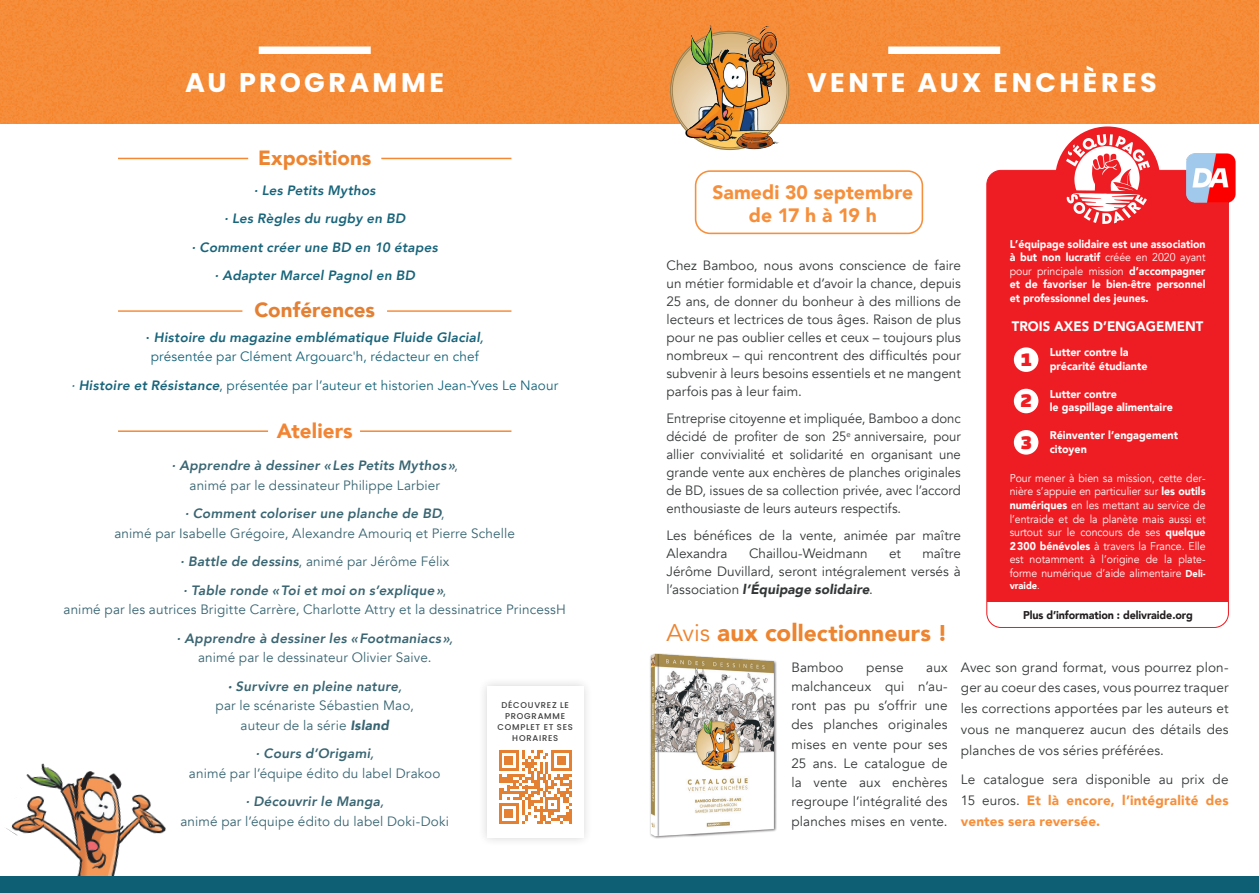
<style>
.page{position:relative;width:1259px;height:893px;background:#fff}
.page>*{position:absolute;margin:0;border:0;box-sizing:border-box;transform-origin:0 0}
.t1{font:700 27px "Poppins";letter-spacing:.125em;color:#fff}
.t2{font:900 22.8px "Avenir";letter-spacing:.005em;color:#ed8430}
.t3{font:900 20.55px "Avenir";letter-spacing:.005em;color:#ed8430}
.t4{font:900 20.55px "Avenir";color:#e48033}
.t5{font:900 20.55px "Avenir";letter-spacing:.005em;color:#f28533}
.t6{font:20.1px "Black Han Sans";color:#ee1d23;scale:.95 1}
.t7{font:900 19.35px/22.8px "Avenir";color:#f68f3b;text-align:center}
.t8{font:900 13.8px "Avenir";color:#fff;scale:.95 1}
.t9{font:13.5px/18px "Avenir";letter-spacing:.005em;color:#343738;text-align:justify}
.t10{font:13.5px/19.5px "Avenir";letter-spacing:.01em;color:#396572;text-align:center}
.t11{font:13.5px/19.5px "Avenir";letter-spacing:.01em;color:#18647a;text-align:center}
.t12{font:italic 800 13.5px "Avenir";letter-spacing:.015em;color:#18647a}
.t13{font:900 13.5px/20.7px "Avenir";letter-spacing:.015em;color:#f68f3b;text-align:justify}
.t14{font:italic 800 13.5px/19.5px "Avenir";letter-spacing:.015em;color:#396572;text-align:center}
.petites_présentations{font:11.25px/13.5px "Avenir";color:#fff;text-align:justify;scale:.93 1}
.petites_présentations-2{font:900 11.25px/13.5px "Avenir";color:#fff;text-align:justify;scale:.93 1}
.petites_présentations-3{font:900 11.25px/13.8px "Avenir";color:#fff;scale:.95 1}
.petites_présentations-4{font:900 11.25px "Avenir";letter-spacing:-.01em;color:#231f20;scale:.95 1}
.petites_présentations-5{font:900 10.05px "Avenir";color:#fff;scale:.93 1}
.t15{font:500 8.4px/10.9px "Poppins";letter-spacing:.085em;color:#3e3e3f;text-align:center}
.s1{font-weight:800}
.s2{font-weight:800;font-style:italic}
.s3{font-weight:500;font-style:italic}
.s4{font-weight:500}
.s5{font-weight:400;font-style:normal}
.s6{font-weight:900;font-style:italic}
.s7{font-weight:400;font-size:24.15px}
.s8{font-size:24.15px}
.s9{font-weight:400}
.s10{font-weight:900}
.s11{font-weight:900;font-size:10.05px}
.s12{font-weight:400;color:#343738}
</style>
<div class="page">
<img style="left:5px;top:763px;width:165px;height:114px">
<hr style="left:118px;top:158px;width:130px;height:1px;background:#f58834">
<hr style="left:381px;top:158px;width:130px;height:1px;background:#f58834">
<hr style="left:118px;top:310px;width:124px;height:2px;background:#f68f3b">
<hr style="left:387px;top:310px;width:124px;height:2px;background:#f68f3b">
<hr style="left:118px;top:430px;width:150px;height:2px;background:#f38935">
<hr style="left:360px;top:430px;width:151px;height:2px;background:#f38935">
<div style="left:0;top:877px;width:1259px;height:16px;background:#0e5f74"></div>
<div style="left:477px;top:676px;width:116px;height:172px;background:#231f20;opacity:.2"></div>
<div style="left:487px;top:686px;width:96px;height:152px;background:#fff"></div>
<svg style="left:499px;top:750px;width:73px;height:74px"></svg>
<img style="left:650px;top:653px;width:126px;height:186px">
<div style="left:0;top:0;width:1259px;height:123px;background:#f58c39"></div>
<div style="left:888px;top:47px;width:112px;height:7px;background:#fff"></div>
<div style="left:259px;top:47px;width:112px;height:7px;background:#fff"></div>
<img style="left:670px;top:31px;width:119px;height:119px;border-radius:60px">
<img style="left:674px;top:11px;width:123px;height:90px">
<img style="left:710px;top:132px;width:69px;height:19px">
<img style="left:674px;top:122px;width:31px;height:20px">
<div style="left:987px;top:170px;width:241px;height:457px;background:#ee1d23;border-radius:14px"></div>
<div style="left:987px;top:602px;width:241px;height:25px;background:#fff"></div>
<div style="left:986px;top:170px;width:242px;height:458px;border:1px solid #ee1d23;border-radius:14px"></div>
<div style="left:1055px;top:126px;width:105px;height:105px;background:#ee1d23;border-radius:50%"></div>
<svg style="left:1065px;top:134px;width:84px;height:90px"></svg>
<div style="left:1014px;top:347px;width:24px;height:25px;background:#fff;border-radius:50%"></div>
<div style="left:1014px;top:389px;width:24px;height:24px;background:#fff;border-radius:50%"></div>
<div style="left:1014px;top:430px;width:24px;height:25px;background:#fff;border-radius:50%"></div>
<img style="left:1184px;top:153px;width:52px;height:52px">
<div style="left:695px;top:170px;width:228px;height:64px;border:2px solid #f68f3b;border-radius:15px"></div>
<p class="t1" style="left:185px;top:67px;width:260px">AU PROGRAMME</p>
<p class="t1" style="left:807px;top:67px;width:351px">VENTE AUX ENCHÈRES</p>
<p class="t3" style="left:258px;top:140px;width:115px">Expositions</p>
<p class="t12" style="left:254px;top:182px;width:123px">· Les Petits Mythos</p>
<p class="t12" style="left:224px;top:211px;width:183px">· Les Règles du rugby en BD</p>
<p class="t12" style="left:192px;top:239px;width:248px">· Comment créer une BD en 10 étapes</p>
<p class="t12" style="left:214px;top:267px;width:202px">· Adapter Marcel Pagnol en BD</p>
<p class="t4" style="left:254px;top:292px;width:122px">Conférences</p>
<p class="t11" style="left:146px;top:327px;width:339px"><span class="s1">·</span> <span class="s2">Histoire du magazine emblématique Fluide Glacial</span><span class="s3">, </span>présentée par Clément Argouarc'h, rédacteur en chef</p>
<p class="t11" style="left:71px;top:375px;width:488px"><span class="s3">·</span> <span class="s2">Histoire et Résistance</span>, présentée par l’auteur et historien Jean-Yves Le Naour</p>
<p class="t5" style="left:277px;top:413px;width:78px">Ateliers</p>
<p class="t10" style="left:172px;top:456px;width:288px"><span class="s2">· Apprendre à dessiner «Les Petits Mythos»</span>, animé par le dessinateur Philippe Larbier</p>
<p class="t10" style="left:114px;top:504px;width:402px"><span class="s2">· Comment coloriser une planche de BD</span>,<br>animé par Isabelle Grégoire, Alexandre Amouriq et Pierre Schelle</p>
<p class="t10" style="left:180px;top:552px;width:271px"><span class="s2">· Battle de dessins</span>, animé par Jérôme Félix</p>
<p class="t10" style="left:64px;top:581px;width:504px"><span class="s2">· Table ronde «Toi et moi on s’explique»</span>,<br>animé par les autrices Brigitte Carrère, Charlotte Attry et la dessinatrice PrincessH</p>
<p class="t14" style="left:177px;top:628px;width:278px">· Apprendre à dessiner les «Footmaniacs»<span class="s4">, </span><span class="s5">animé par le dessinateur Olivier Saive.</span></p>
<p class="t10" style="left:216px;top:676px;width:200px"><span class="s6">·</span> <span class="s2">Survivre en pleine nature</span><span class="s3">,<br></span>par le scénariste Sébastien Mao, auteur de la série <span class="s6">Island</span></p>
<p class="t10" style="left:189px;top:744px;width:253px"><span class="s2">· Cours d’Origami</span><span class="s3">,<br></span>animé par l’équipe édito du label Drakoo</p>
<p class="t10" style="left:180px;top:792px;width:270px"><span class="s2">· Découvrir le Manga</span><span class="s3">,<br></span>animé par l’équipe édito du label Doki-Doki</p>
<p class="t15" style="left:497px;top:699px;width:77px">DÉCOUVREZ LE<br>PROGRAMME<br>COMPLET ET SES<br>HORAIRES</p>
<p class="t7" style="left:712px;top:180px;width:202px">Samedi 30 septembre de 17 h à 19 h</p>
<p class="t9" style="left:666px;top:257px;width:296px">Chez Bamboo, nous avons conscience de faire un métier formidable et d’avoir la chance, depuis 25 ans, de donner du bonheur à des millions de lecteurs et lectrices de tous âges. Raison de plus pour ne pas oublier celles et ceux – toujours plus nombreux – qui rencontrent des difficultés pour subvenir à leurs besoins essentiels et ne mangent parfois pas à leur faim.</p>
<p class="t9" style="left:666px;top:410px;width:296px">Entreprise citoyenne et impliquée, Bamboo a donc décidé de profiter de son 25<sup>e</sup> anniversaire, pour allier convivialité et solidarité en organisant une grande vente aux enchères de planches originales de BD, issues de sa collection privée, avec l’accord enthousiaste de leurs auteurs respectifs.</p>
<p class="t9" style="left:666px;top:527px;width:296px">Les bénéfices de la vente, animée par maître<br>Alexandra</p>
<p class="t9" style="left:749px;top:545px;width:120px">Chaillou-Weidmann</p>
<p class="t9" style="left:889px;top:545px;width:13px">et</p>
<p class="t9" style="left:666px;top:545px;width:296px;text-indent:256px">maître Jérôme Duvillard, seront intégralement versés à l’association <span class="s6">l’Équipage solidaire</span>.</p>
<p class="t2" style="left:666px;top:613px;width:283px"><span class="s7">Avis</span> <span class="s8">aux col</span>lectionneurs !</p>
<p class="petites_présentations-2" style="left:1009px;top:237px;width:212px">L’équipage solidaire est une association à but non lucratif <span class="s9">créée en 2020 ayant pour principale mission</span> d’accompagner et de favoriser le bien-être personnel et professionnel des jeunes.</p>
<p class="t8" style="left:1012px;top:314px;width:203px">TROIS AXES D’ENGAGEMENT</p>
<p class="petites_présentations-3" style="left:1049px;top:345px;width:105px">Lutter contre la précarité étudiante</p>
<p class="petites_présentations-3" style="left:1049px;top:386px;width:131px">Lutter contre<br>le gaspillage alimentaire</p>
<p class="petites_présentations-3" style="left:1049px;top:428px;width:137px">Réinventer l’engagement citoyen</p>
<p class="t6" style="left:1020px;top:349px;width:14px">1</p>
<p class="t6" style="left:1020px;top:391px;width:14px">2</p>
<p class="t6" style="left:1020px;top:432px;width:14px">3</p>
<p class="petites_présentations" style="left:1009px;top:471px;width:212px">Pour mener à bien sa mission, cette der&shy;nière s’appuie en particulier sur <span class="s10">les outils numériques</span> en les mettant au service de l’entraide et de la planète mais aussi et surtout sur le concours de ses <span class="s10">quelque 2300 bénévoles</span> à travers la France. Elle est notamment à l’origine de la plate&shy;forme numérique d’aide alimentaire <span class="s11">Deli-</span></p>
<p class="petites_présentations-5" style="left:1009px;top:577px;width:34px">vraide<span class="s9">.</span></p>
<p class="petites_présentations-4" style="left:1023px;top:605px;width:180px">Plus d’information : delivraide.org</p>
<p class="t9" style="left:791px;top:658px;width:158px;line-height:19.2px;text-indent:135px">aux malchanceux qui n’au&shy;ront pas pu s’offrir une des planches originales mises en vente pour ses 25 ans. Le catalogue de la vente aux enchères regroupe l’intégralité des planches mises en vente.</p>
<p class="t9" style="left:961px;top:657px;width:269px;line-height:20.7px">Avec son grand format, vous pourrez plon&shy;ger au coeur des cases, vous pourrez traquer les corrections apportées par les auteurs et vous ne manquerez aucun des détails des planches de vos séries préférées.</p>
<p class="t9" style="left:791px;top:658px;width:54px">Bamboo</p>
<p class="t9" style="left:866px;top:658px;width:39px">pense</p>
<p class="t13" style="left:961px;top:769px;width:269px"><span class="s12">Le catalogue sera disponible au prix de 15 euros.</span> Et là encore, l’intégralité des ventes sera reversée.</p>
</div>
